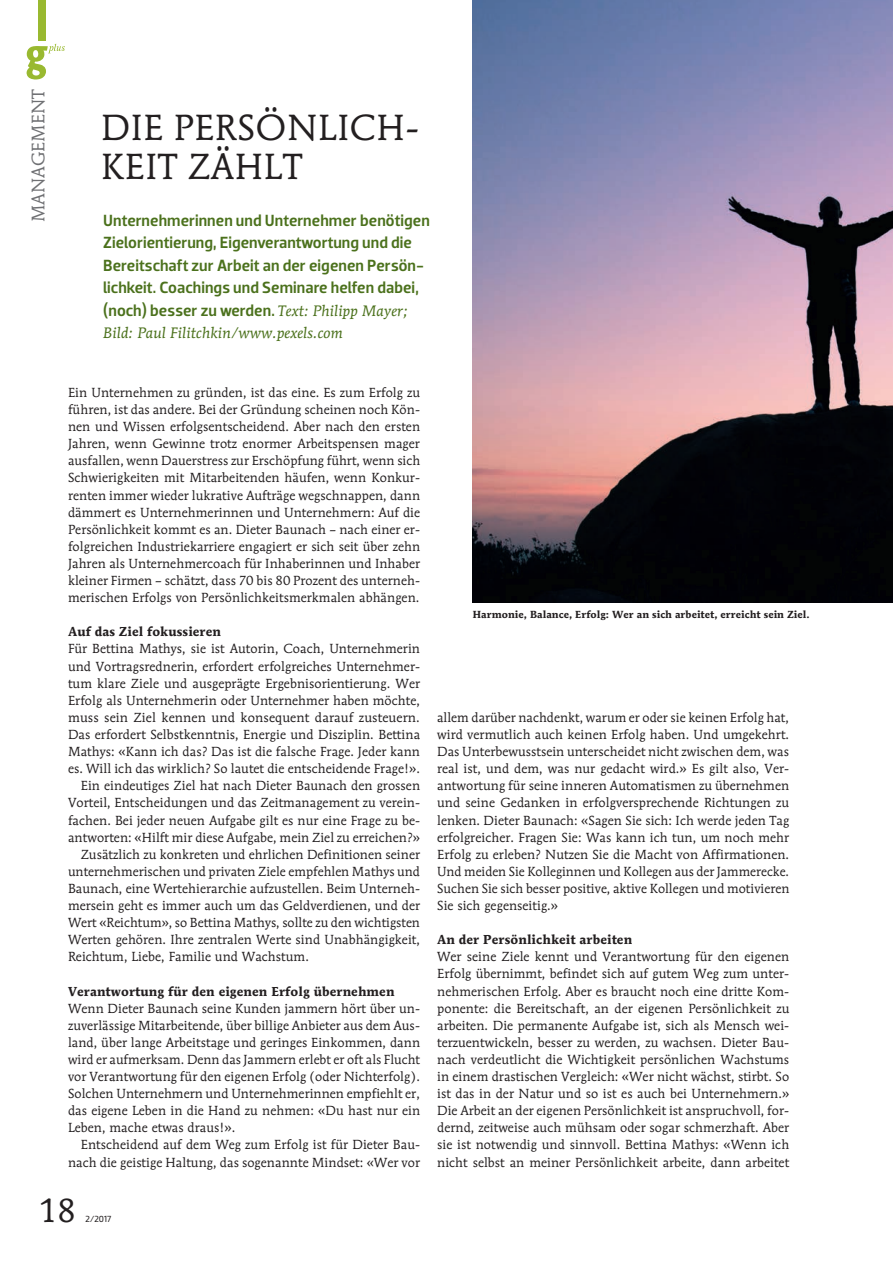
<style>
.page{position:relative;width:893px;height:1263px;background:#fff}
.page>*{position:absolute;margin:0;border:0;box-sizing:border-box;transform-origin:0 0}
.t1{font:36px/39px "Mendoza Roman";letter-spacing:.02em;color:#231f20}
.t2{font:33px "Mendoza Roman";color:#231f20}
.t3{font:18px "Mendoza Roman";letter-spacing:.005em;color:#6f7073}
.t4{font:500 16.5px/22.5px "Dobra";color:#4b711c}
.t5{font:italic 15px "Mendoza Roman";letter-spacing:.005em;color:#4b711c}
.t6{font:13.05px/17.1px "Mendoza Roman";letter-spacing:.005em;color:#231f20;text-align:justify}
.t7{font:700 12.9px "Mendoza Roman";letter-spacing:.005em;color:#231f20}
.t8{font:700 10.2px "Mendoza Roman";letter-spacing:.005em;color:#231f20}
.t9{font:9px "Dobra";color:#231f20}
.s1{font-family:"Mendoza Roman";font-weight:400;font-style:italic;font-size:15px}
</style>
<div class="page">
<div style="left:38px;top:0;width:8px;height:40px;background:#99b930"></div>
<svg style="left:27px;top:44px;width:38px;height:36px"></svg>
<img style="left:473px;top:0;width:420px;height:602px">
<h3 class="t3" style="left:27px;top:222px;width:135px;rotate:-90deg">MANAGEMENT</h3>
<h1 class="t1" style="left:101px;top:108px;width:320px">DIE PERSÖNLICH-<br>KEIT ZÄHLT</h1>
<p class="t4" style="left:103px;top:209px;width:328px">Unternehmerinnen und Unternehmer benötigen Zielorientierung, Eigenverantwortung und die Bereitschaft zur Arbeit an der eigenen Persön&shy;lichkeit. Coachings und Seminare helfen dabei, (noch) besser zu werden. <span class="s1">Text: Philipp Mayer;</span></p>
<p class="t5" style="left:103px;top:323px;width:241px">Bild: Paul Filitchkin/www.pexels.com</p>
<p class="t6" style="left:68px;top:384px;width:354px">Ein Unternehmen zu gründen, ist das eine. Es zum Erfolg zu führen, ist das andere. Bei der Gründung scheinen noch Kön&shy;nen und Wissen erfolgsentscheidend. Aber nach den ersten Jahren, wenn Gewinne trotz enormer Arbeitspensen mager ausfallen, wenn Dauerstress zur Erschöpfung führt, wenn sich Schwierigkeiten mit Mitarbeitenden häufen, wenn Konkur&shy;renten immer wieder lukrative Aufträge wegschnappen, dann dämmert es Unternehmerinnen und Unternehmern: Auf die Persönlichkeit kommt es an. Dieter Baunach – nach einer er&shy;folgreichen Industriekarriere engagiert er sich seit über zehn Jahren als Unternehmercoach für Inhaberinnen und Inhaber kleiner Firmen – schätzt, dass 70 bis 80 Prozent des unterneh&shy;merischen Erfolgs von Persönlichkeitsmerkmalen abhängen.</p>
<p class="t7" style="left:68px;top:624px;width:155px">Auf das Ziel fokussieren</p>
<p class="t6" style="left:68px;top:640px;width:354px">Für Bettina Mathys, sie ist Autorin, Coach, Unternehmerin</p>
<p class="t6" style="left:68px;top:657px;width:354px">und Vortragsrednerin, erfordert erfolgreiches Unternehmer-</p>
<p class="t6" style="left:68px;top:674px;width:354px">tum klare Ziele und ausgeprägte Ergebnisorientierung. Wer</p>
<p class="t6" style="left:68px;top:692px;width:354px">Erfolg als Unternehmerin oder Unternehmer haben möchte,</p>
<p class="t6" style="left:68px;top:709px;width:353px">muss sein Ziel kennen und konsequent darauf zusteuern.</p>
<p class="t6" style="left:68px;top:726px;width:354px">Das erfordert Selbstkenntnis, Energie und Disziplin. Bettina</p>
<p class="t6" style="left:68px;top:743px;width:354px">Mathys: «Kann ich das? Das ist die falsche Frage. Jeder kann</p>
<p class="t6" style="left:68px;top:760px;width:354px">es. Will ich das wirklich? So lautet die entscheidende Frage!».</p>
<p class="t6" style="left:81px;top:777px;width:341px">Ein eindeutiges Ziel hat nach Dieter Baunach den grossen</p>
<p class="t6" style="left:68px;top:794px;width:354px">Vorteil, Entscheidungen und das Zeitmanagement zu verein-</p>
<p class="t6" style="left:68px;top:811px;width:354px">fachen. Bei jeder neuen Aufgabe gilt es nur eine Frage zu be-</p>
<p class="t6" style="left:68px;top:828px;width:354px">antworten: «Hilft mir diese Aufgabe, mein Ziel zu erreichen?»</p>
<p class="t6" style="left:81px;top:845px;width:341px">Zusätzlich zu konkreten und ehrlichen Definitionen seiner</p>
<p class="t6" style="left:68px;top:863px;width:353px">unternehmerischen und privaten Ziele empfehlen Mathys und</p>
<p class="t6" style="left:68px;top:880px;width:354px">Baunach, eine Wertehierarchie aufzustellen. Beim Unterneh-</p>
<p class="t6" style="left:68px;top:897px;width:354px">mersein geht es immer auch um das Geldverdienen, und der</p>
<p class="t6" style="left:68px;top:914px;width:353px">Wert «Reichtum», so Bettina Mathys, sollte zu den wichtigsten</p>
<p class="t6" style="left:68px;top:931px;width:354px">Werten gehören. Ihre zentralen Werte sind Unabhängigkeit,</p>
<p class="t6" style="left:68px;top:948px;width:242px">Reichtum, Liebe, Familie und Wachstum.</p>
<p class="t7" style="left:68px;top:983px;width:328px">Verantwortung für den eigenen Erfolg übernehmen</p>
<p class="t6" style="left:68px;top:999px;width:354px">Wenn Dieter Baunach seine Kunden jammern hört über un&shy;zuverlässige Mitarbeitende, über billige Anbieter aus dem Aus&shy;land, über lange Arbeitstage und geringes Einkommen, dann wird er aufmerksam. Denn das Jammern erlebt er oft als Flucht vor Verantwortung für den eigenen Erfolg (oder Nichterfolg).<br>Solchen Unternehmern und Unternehmerinnen empfiehlt er, das eigene Leben in die Hand zu nehmen: «Du hast nur ein Leben, mache etwas draus!».</p>
<p class="t6" style="left:68px;top:1136px;width:354px;text-align:right">Entscheidend auf dem Weg zum Erfolg ist für Dieter Bau&shy;nach die geistige Haltung, das sogenannte Mindset: «Wer vor</p>
<h2 class="t2" style="left:38px;top:1190px;width:39px">18</h2>
<p class="t9" style="left:86px;top:1213px;width:27px">2/2017</p>
<p class="t8" style="left:473px;top:608px;width:338px">Harmonie, Balance, Erfolg: Wer an sich arbeitet, erreicht sein Ziel.</p>
<p class="t6" style="left:437px;top:709px;width:354px">allem darüber nachdenkt, warum er oder sie keinen Erfolg hat, wird vermutlich auch keinen Erfolg haben. Und umgekehrt.<br>Das Unterbewusstsein unterscheidet nicht zwischen dem, was real ist, und dem, was nur gedacht wird.» Es gilt also, Ver&shy;antwortung für seine inneren Automatismen zu übernehmen und seine Gedanken in erfolgversprechende Richtungen zu lenken. Dieter Baunach: «Sagen Sie sich: Ich werde jeden Tag erfolgreicher. Fragen Sie: Was kann ich tun, um noch mehr Erfolg zu erleben? Nutzen Sie die Macht von Affirmationen.<br>Und meiden Sie Kolleginnen und Kollegen aus der Jammerecke.<br>Suchen Sie sich besser positive, aktive Kollegen und motivieren Sie sich gegenseitig.»</p>
<p class="t7" style="left:437px;top:932px;width:197px">An der Persönlichkeit arbeiten</p>
<p class="t6" style="left:437px;top:948px;width:354px">Wer seine Ziele kennt und Verantwortung für den eigenen Erfolg übernimmt, befindet sich auf gutem Weg zum unter&shy;nehmerischen Erfolg. Aber es braucht noch eine dritte Kom&shy;ponente: die Bereitschaft, an der eigenen Persönlichkeit zu arbeiten. Die permanente Aufgabe ist, sich als Mensch wei&shy;terzuentwickeln, besser zu werden, zu wachsen. Dieter Bau&shy;nach verdeutlicht die Wichtigkeit persönlichen Wachstums in einem drastischen Vergleich: «Wer nicht wächst, stirbt. So ist das in der Natur und so ist es auch bei Unternehmern.» Die Arbeit an der eigenen Persönlichkeit ist anspruchvoll, for&shy;dernd, zeitweise auch mühsam oder sogar schmerzhaft. Aber sie ist notwendig und sinnvoll. Bettina Mathys: «Wenn ich nicht selbst an meiner Persönlichkeit arbeite, dann arbeitet</p>
</div>
